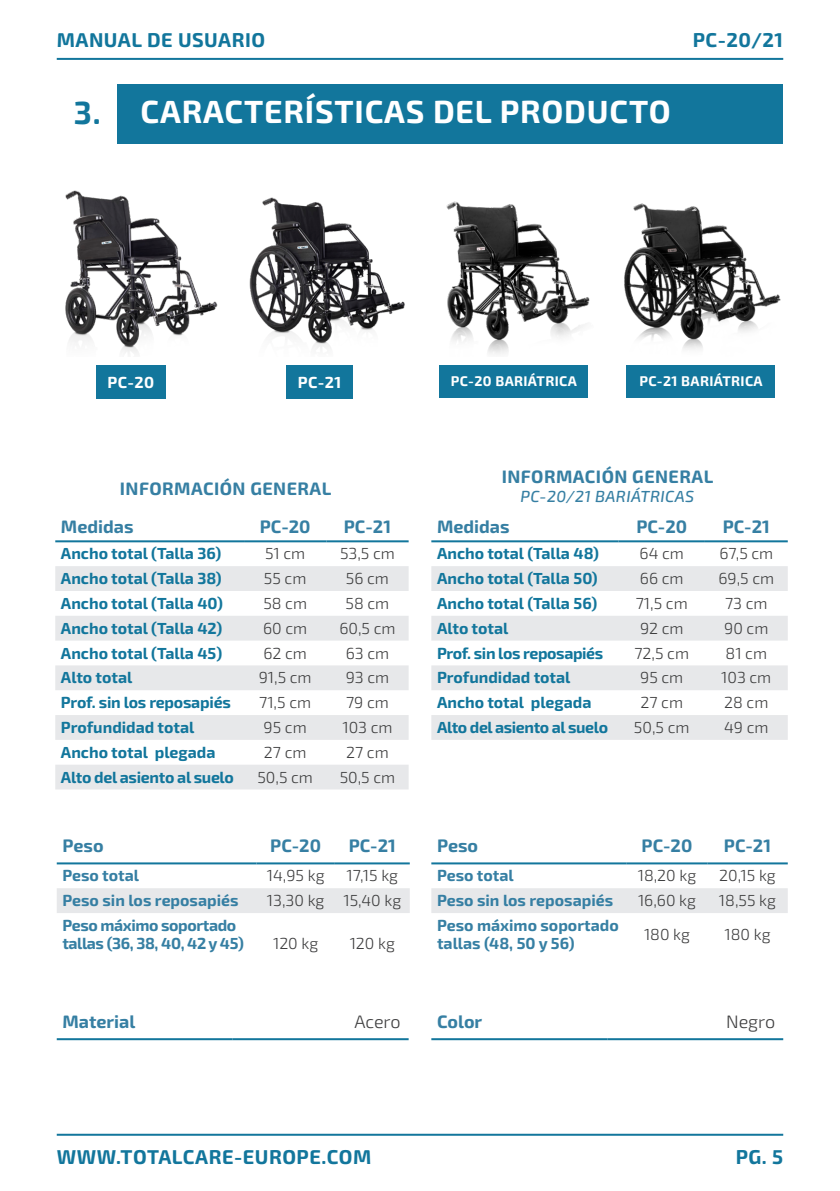
<style>
.page{position:relative;width:840px;height:1191px;background:#fff}
.page>*{position:absolute;margin:0;border:0;box-sizing:border-box;transform-origin:0 0}
._00-Titulo___Tripa{font:700 32px "Exo 2";letter-spacing:.025em;color:#fff}
.t1{font:700 32px "Exo 2";color:#12769c}
.t2{font:700 20px "Exo 2";letter-spacing:.025em;color:#12769c}
.t3{font:700 18px "Exo 2";color:#367fa3}
.t4{font:700 18px "Exo 2";letter-spacing:.025em;color:#367fa3}
.t5{font:300 18px "Exo 2";color:#3e3e3f}
._00-Tg_tabla_azul{font:700 16px "Exo 2";color:#12769c}
._00-tg_numeración{font:300 16px "Exo 2";color:#3e3e3f}
.t6{font:700 16px/18px "Exo 2";color:#367fa3}
._00-Tg_tabla_azul-2{font:700 16px "Exo 2";letter-spacing:-.025em;color:#12769c}
.t7{font:700 16px/18px "Exo 2";letter-spacing:-.025em;color:#367fa3}
._00-Tg_tabla_azul-3{font:700 16px "Exo 2";letter-spacing:-.02em;color:#12769c}
.t8{font:italic 500 16px "Exo 2";letter-spacing:.025em;color:#367fa3}
.t9{font:700 16px "Exo 2";letter-spacing:.025em;color:#fff}
.t10{font:700 14px "Exo 2";letter-spacing:.025em;color:#fff}
</style>
<div class="page">
<hr style="left:57px;top:58px;width:725px;height:2px;background:#12769c">
<hr style="left:57px;top:1133px;width:725px;height:2px;background:#12769c">
<div style="left:118px;top:84px;width:664px;height:59px;background:#12769c"></div>
<div style="left:96px;top:365px;width:69px;height:34px;background:#12769c"></div>
<div style="left:439px;top:365px;width:148px;height:33px;background:#12769c"></div>
<div style="left:626px;top:365px;width:148px;height:33px;background:#12769c"></div>
<div style="left:286px;top:365px;width:66px;height:34px;background:#12769c"></div>
<hr style="left:57px;top:1038px;width:175px;height:2px;background:#12769c">
<hr style="left:232px;top:1038px;width:176px;height:2px;background:#12769c">
<hr style="left:431px;top:1038px;width:176px;height:2px;background:#12769c">
<hr style="left:607px;top:1038px;width:175px;height:2px;background:#12769c">
<svg style="left:431px;top:566px;width:356px;height:174px;fill:#e7e8ea"></svg>
<hr style="left:431px;top:540px;width:187px;height:2px;background:#12769c">
<hr style="left:618px;top:540px;width:86px;height:2px;background:#12769c">
<hr style="left:704px;top:540px;width:83px;height:2px;background:#12769c">
<svg style="left:55px;top:566px;width:353px;height:223px;fill:#e7e8ea"></svg>
<hr style="left:55px;top:540px;width:189px;height:2px;background:#12769c">
<hr style="left:244px;top:540px;width:82px;height:2px;background:#12769c">
<hr style="left:326px;top:540px;width:82px;height:2px;background:#12769c">
<div style="left:57px;top:888px;width:352px;height:25px;background:#e7e8ea"></div>
<hr style="left:57px;top:862px;width:199px;height:2px;background:#12769c">
<hr style="left:256px;top:862px;width:78px;height:2px;background:#12769c">
<hr style="left:334px;top:862px;width:75px;height:2px;background:#12769c">
<div style="left:431px;top:888px;width:356px;height:25px;background:#e7e8ea"></div>
<hr style="left:431px;top:862px;width:195px;height:2px;background:#12769c">
<hr style="left:626px;top:862px;width:80px;height:2px;background:#12769c">
<hr style="left:706px;top:862px;width:81px;height:2px;background:#12769c">
<img style="left:65px;top:190px;width:153px;height:164px">
<img style="left:249px;top:197px;width:156px;height:153px">
<img style="left:446px;top:201px;width:144px;height:153px">
<img style="left:624px;top:203px;width:157px;height:147px">
<p class="t2" style="left:57px;top:28px;width:210px">MANUAL DE USUARIO</p>
<p class="t2" style="left:692px;top:28px;width:92px">PC-20/21</p>
<p class="t1" style="left:74px;top:94px;width:28px">3.</p>
<p class="_00-Titulo___Tripa" style="left:140px;top:93px;width:531px">CARACTERÍSTICAS DEL PRODUCTO</p>
<p class="t9" style="left:107px;top:372px;width:48px">PC-20</p>
<p class="t9" style="left:298px;top:372px;width:45px">PC-21</p>
<p class="t10" style="left:450px;top:373px;width:127px">PC-20 BARIÁTRICA</p>
<p class="t10" style="left:639px;top:373px;width:125px">PC-21 BARIÁTRICA</p>
<p class="t4" style="left:120px;top:477px;width:213px">INFORMACIÓN GENERAL</p>
<p class="t3" style="left:61px;top:516px;width:74px">Medidas</p>
<p class="t3" style="left:260px;top:516px;width:52px">PC-20</p>
<p class="t3" style="left:344px;top:516px;width:49px">PC-21</p>
<p class="_00-Tg_tabla_azul" style="left:61px;top:544px;width:162px">Ancho total (Talla 36)</p>
<p class="_00-tg_numeración" style="left:265px;top:544px;width:42px">51 cm</p>
<p class="_00-tg_numeración" style="left:340px;top:544px;width:56px">53,5 cm</p>
<p class="_00-Tg_tabla_azul" style="left:61px;top:569px;width:162px">Ancho total (Talla 38)</p>
<p class="_00-tg_numeración" style="left:264px;top:569px;width:44px">55 cm</p>
<p class="_00-tg_numeración" style="left:346px;top:569px;width:45px">56 cm</p>
<p class="_00-Tg_tabla_azul" style="left:61px;top:594px;width:163px">Ancho total (Talla 40)</p>
<p class="_00-tg_numeración" style="left:263px;top:594px;width:45px">58 cm</p>
<p class="_00-tg_numeración" style="left:345px;top:594px;width:45px">58 cm</p>
<p class="_00-Tg_tabla_azul" style="left:61px;top:618px;width:163px">Ancho total (Talla 42)</p>
<p class="_00-tg_numeración" style="left:263px;top:619px;width:46px">60 cm</p>
<p class="_00-tg_numeración" style="left:339px;top:619px;width:58px">60,5 cm</p>
<p class="_00-Tg_tabla_azul" style="left:61px;top:643px;width:163px">Ancho total (Talla 45)</p>
<p class="_00-tg_numeración" style="left:263px;top:644px;width:45px">62 cm</p>
<p class="_00-tg_numeración" style="left:345px;top:644px;width:45px">63 cm</p>
<p class="_00-Tg_tabla_azul" style="left:61px;top:668px;width:73px">Alto total</p>
<p class="_00-tg_numeración" style="left:258px;top:668px;width:54px">91,5 cm</p>
<p class="_00-tg_numeración" style="left:345px;top:668px;width:45px">93 cm</p>
<p class="_00-Tg_tabla_azul" style="left:61px;top:693px;width:171px">Prof. sin los reposapiés</p>
<p class="_00-tg_numeración" style="left:259px;top:693px;width:53px">71,5 cm</p>
<p class="_00-tg_numeración" style="left:346px;top:693px;width:44px">79 cm</p>
<p class="_00-Tg_tabla_azul" style="left:61px;top:718px;width:135px">Profundidad total</p>
<p class="_00-tg_numeración" style="left:263px;top:718px;width:45px">95 cm</p>
<p class="_00-tg_numeración" style="left:342px;top:718px;width:51px">103 cm</p>
<p class="_00-Tg_tabla_azul" style="left:61px;top:742px;width:156px">Ancho total plegada</p>
<p class="_00-tg_numeración" style="left:264px;top:743px;width:44px">27 cm</p>
<p class="_00-tg_numeración" style="left:346px;top:743px;width:44px">27 cm</p>
<p class="_00-Tg_tabla_azul-3" style="left:61px;top:767px;width:174px">Alto del asiento al suelo</p>
<p class="_00-tg_numeración" style="left:257px;top:768px;width:57px">50,5 cm</p>
<p class="_00-tg_numeración" style="left:339px;top:768px;width:57px">50,5 cm</p>
<p class="t3" style="left:62px;top:835px;width:43px">Peso</p>
<p class="t3" style="left:270px;top:835px;width:52px">PC-20</p>
<p class="t3" style="left:348px;top:835px;width:49px">PC-21</p>
<p class="t6" style="left:62px;top:867px;width:78px">Peso total</p>
<p class="_00-tg_numeración" style="left:267px;top:866px;width:59px">14,95 kg</p>
<p class="_00-tg_numeración" style="left:346px;top:866px;width:53px">17,15 kg</p>
<p class="t6" style="left:62px;top:892px;width:177px">Peso sin los reposapiés</p>
<p class="_00-tg_numeración" style="left:267px;top:891px;width:59px">13,30 kg</p>
<p class="_00-tg_numeración" style="left:343px;top:891px;width:59px">15,40 kg</p>
<p class="t7" style="left:62px;top:916px;width:183px">Peso máximo soportado tallas (36, 38, 40, 42 y 45)</p>
<p class="_00-tg_numeración" style="left:273px;top:934px;width:47px">120 kg</p>
<p class="_00-tg_numeración" style="left:349px;top:934px;width:47px">120 kg</p>
<p class="t4" style="left:501px;top:466px;width:213px">INFORMACIÓN GENERAL</p>
<p class="t8" style="left:520px;top:485px;width:175px">PC-20/21 BARIÁTRICAS</p>
<p class="t3" style="left:437px;top:516px;width:74px">Medidas</p>
<p class="t3" style="left:636px;top:516px;width:52px">PC-20</p>
<p class="t3" style="left:722px;top:516px;width:49px">PC-21</p>
<p class="_00-Tg_tabla_azul" style="left:437px;top:544px;width:163px">Ancho total (Talla 48)</p>
<p class="_00-tg_numeración" style="left:639px;top:544px;width:46px">64 cm</p>
<p class="_00-tg_numeración" style="left:719px;top:544px;width:55px">67,5 cm</p>
<p class="_00-Tg_tabla_azul" style="left:437px;top:569px;width:162px">Ancho total (Talla 50)</p>
<p class="_00-tg_numeración" style="left:639px;top:569px;width:45px">66 cm</p>
<p class="_00-tg_numeración" style="left:718px;top:569px;width:57px">69,5 cm</p>
<p class="_00-Tg_tabla_azul" style="left:437px;top:594px;width:162px">Ancho total (Talla 56)</p>
<p class="_00-tg_numeración" style="left:635px;top:594px;width:53px">71,5 cm</p>
<p class="_00-tg_numeración" style="left:724px;top:594px;width:44px">73 cm</p>
<p class="_00-Tg_tabla_azul" style="left:437px;top:618px;width:73px">Alto total</p>
<p class="_00-tg_numeración" style="left:639px;top:619px;width:45px">92 cm</p>
<p class="_00-tg_numeración" style="left:723px;top:619px;width:46px">90 cm</p>
<p class="_00-Tg_tabla_azul-2" style="left:437px;top:643px;width:168px">Prof. sin los reposapiés</p>
<p class="_00-tg_numeración" style="left:634px;top:644px;width:56px">72,5 cm</p>
<p class="_00-tg_numeración" style="left:725px;top:644px;width:43px">81 cm</p>
<p class="_00-Tg_tabla_azul" style="left:437px;top:668px;width:135px">Profundidad total</p>
<p class="_00-tg_numeración" style="left:640px;top:668px;width:45px">95 cm</p>
<p class="_00-tg_numeración" style="left:721px;top:668px;width:51px">103 cm</p>
<p class="_00-Tg_tabla_azul" style="left:437px;top:693px;width:156px">Ancho total plegada</p>
<p class="_00-tg_numeración" style="left:640px;top:693px;width:44px">27 cm</p>
<p class="_00-tg_numeración" style="left:723px;top:693px;width:46px">28 cm</p>
<p class="_00-Tg_tabla_azul-2" style="left:437px;top:718px;width:172px">Alto del asiento al suelo</p>
<p class="_00-tg_numeración" style="left:633px;top:718px;width:57px">50,5 cm</p>
<p class="_00-tg_numeración" style="left:723px;top:718px;width:46px">49 cm</p>
<p class="t3" style="left:437px;top:835px;width:43px">Peso</p>
<p class="t3" style="left:641px;top:835px;width:52px">PC-20</p>
<p class="t3" style="left:723px;top:835px;width:49px">PC-21</p>
<p class="t6" style="left:437px;top:867px;width:78px">Peso total</p>
<p class="_00-tg_numeración" style="left:637px;top:866px;width:60px">18,20 kg</p>
<p class="_00-tg_numeración" style="left:718px;top:866px;width:58px">20,15 kg</p>
<p class="t6" style="left:437px;top:892px;width:177px">Peso sin los reposapiés</p>
<p class="_00-tg_numeración" style="left:637px;top:891px;width:59px">16,60 kg</p>
<p class="_00-tg_numeración" style="left:718px;top:891px;width:59px">18,55 kg</p>
<p class="t6" style="left:437px;top:916px;width:183px">Peso máximo soportado tallas (48, 50 y 56)</p>
<p class="_00-tg_numeración" style="left:643px;top:925px;width:47px">180 kg</p>
<p class="_00-tg_numeración" style="left:724px;top:925px;width:47px">180 kg</p>
<p class="t3" style="left:62px;top:1010px;width:74px">Material</p>
<p class="t5" style="left:354px;top:1011px;width:48px">Acero</p>
<p class="t3" style="left:437px;top:1010px;width:47px">Color</p>
<p class="t5" style="left:725px;top:1011px;width:51px">Negro</p>
<p class="t2" style="left:57px;top:1145px;width:316px">WWW.TOTALCARE-EUROPE.COM</p>
<p class="t2" style="left:735px;top:1145px;width:49px">PG. 5</p>
</div>
